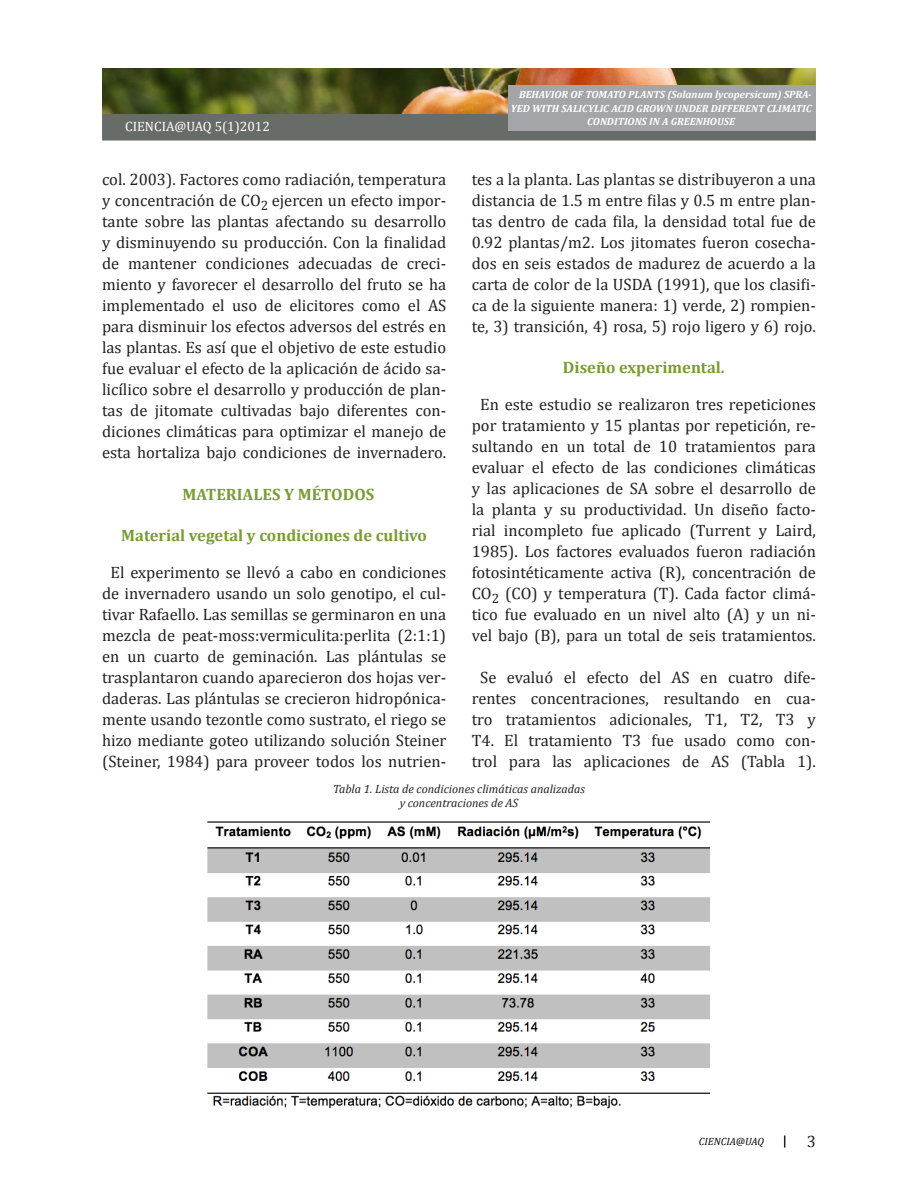
<style>
.page{position:relative;width:918px;height:1188px;background:#fff}
.page>*{position:absolute;margin:0;border:0;box-sizing:border-box;transform-origin:0 0}
.estilo_principal{font:16.5px/21px "Cambria";color:#231f20;text-align:center}
.subtitulos_2{font:700 16.5px "Cambria";color:#799b34}
.estilo_principal-2{font:700 16.5px "Cambria";color:#799b34}
.t1{font:13.5px "Cambria";color:#fff}
.figuras{font:italic 12px "Cambria";color:#231f20}
.estilo_principal-3{font:italic 700 10.5px "Cambria";color:#fff}
.t2{font:italic 10.5px "Cambria";color:#050503}
</style>
<div class="page">
<svg style="left:784px;top:1135px;width:1px;height:13px"></svg>
<div style="left:102px;top:114px;width:714px;height:27px;background:#686c69"></div>
<img style="left:102px;top:68px;width:714px;height:46px">
<div style="left:508px;top:85px;width:308px;height:46px;background:#a4a5a9"></div>
<img style="left:207px;top:821px;width:503px;height:288px">
<p class="t1" style="left:125px;top:118px;width:146px">CIENCIA@UAQ 5(1)2012</p>
<p class="estilo_principal-3" style="left:519px;top:87px;width:294px">BEHAVIOR OF TOMATO PLANTS (Solanum lycopersicum) SPRA-</p>
<p class="estilo_principal-3" style="left:511px;top:101px;width:302px">YED WITH SALICYLIC ACID GROWN UNDER DIFFERENT CLIMATIC</p>
<p class="estilo_principal-3" style="left:587px;top:114px;width:149px">CONDITIONS IN A GREENHOUSE</p>
<p class="estilo_principal" style="left:102px;top:169px;width:346px;text-align:justify">col. 2003). Factores como radiación, temperatura y concentración de CO<sub>2</sub> ejercen un efecto impor&shy;tante sobre las plantas afectando su desarrollo y disminuyendo su producción. Con la finalidad de mantener condiciones adecuadas de creci&shy;miento y favorecer el desarrollo del fruto se ha implementado el uso de elicitores como el AS para disminuir los efectos adversos del estrés en las plantas. Es así que el objetivo de este estudio fue evaluar el efecto de la aplicación de ácido sa&shy;licílico sobre el desarrollo y producción de plan&shy;tas de jitomate cultivadas bajo diferentes con&shy;diciones climáticas para optimizar el manejo de esta hortaliza bajo condiciones de invernadero.</p>
<p class="estilo_principal-2" style="left:182px;top:483px;width:193px">MATERIALES Y MÉTODOS</p>
<p class="subtitulos_2" style="left:121px;top:523px;width:307px">Material vegetal y condiciones de cultivo</p>
<p class="estilo_principal" style="left:102px;top:562px;width:346px">El experimento se llevó a cabo en condiciones de invernadero usando un solo genotipo, el cul&shy;tivar Rafaello. Las semillas se germinaron en una mezcla de peat-moss:vermiculita:perlita (2:1:1) en un cuarto de geminación. Las plántulas se trasplantaron cuando aparecieron dos hojas ver&shy;daderas. Las plántulas se crecieron hidropónica&shy;mente usando tezontle como sustrato, el riego se hizo mediante goteo utilizando solución Steiner (Steiner, 1984) para proveer todos los nutrien-</p>
<p class="estilo_principal" style="left:472px;top:169px;width:346px;text-align:justify">tes a la planta. Las plantas se distribuyeron a una distancia de 1.5 m entre filas y 0.5 m entre plan&shy;tas dentro de cada fila, la densidad total fue de 0.92 plantas/m2. Los jitomates fueron cosecha&shy;dos en seis estados de madurez de acuerdo a la carta de color de la USDA (1991), que los clasifi&shy;ca de la siguiente manera: 1) verde, 2) rompien&shy;te, 3) transición, 4) rosa, 5) rojo ligero y 6) rojo.</p>
<p class="subtitulos_2" style="left:563px;top:355px;width:163px">Diseño experimental.</p>
<p class="estilo_principal" style="left:472px;top:394px;width:346px">En este estudio se realizaron tres repeticiones por tratamiento y 15 plantas por repetición, re&shy;sultando en un total de 10 tratamientos para evaluar el efecto de las condiciones climáticas y las aplicaciones de SA sobre el desarrollo de la planta y su productividad. Un diseño facto&shy;rial incompleto fue aplicado (Turrent y Laird, 1985). Los factores evaluados fueron radiación fotosintéticamente activa (R), concentración de CO<sub>2</sub> (CO) y temperatura (T). Cada factor climá&shy;tico fue evaluado en un nivel alto (A) y un ni&shy;vel bajo (B), para un total de seis tratamientos.</p>
<p class="estilo_principal" style="left:472px;top:667px;width:346px">Se evaluó el efecto del AS en cuatro dife&shy;rentes concentraciones, resultando en cua&shy;tro tratamientos adicionales, T1, T2, T3 y T4. El tratamiento T3 fue usado como con&shy;trol para las aplicaciones de AS (Tabla 1).</p>
<p class="figuras" style="left:333px;top:780px;width:253px">Tabla 1. Lista de condiciones climáticas analizadas</p>
<p class="figuras" style="left:400px;top:795px;width:120px">y concentraciones de AS</p>
<p class="t2" style="left:699px;top:1134px;width:67px">CIENCIA@UAQ</p>
<p class="estilo_principal" style="left:807px;top:1131px;width:11px">3</p>
</div>
